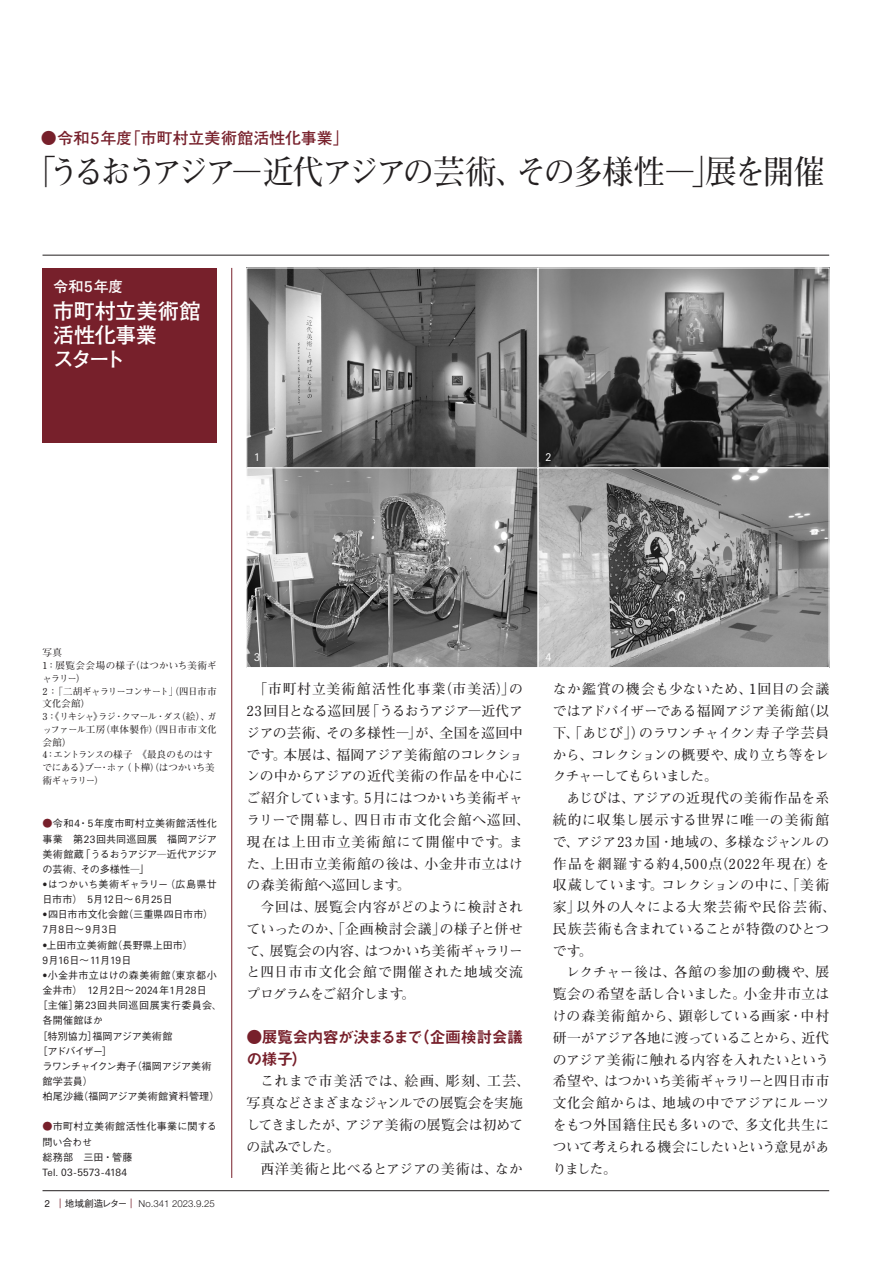
<style>
.page{position:relative;width:893px;height:1263px;background:#fff}
.page>*{position:absolute;margin:0;border:0;box-sizing:border-box;transform-origin:0 0}
.左肩大見出し{font:700 33px "Futo Min A101 Pro";letter-spacing:-.1em;color:#231f20;scale:.95 1}
.左肩色見出し{font:700 21.3px/24.5px "Futo Go B101 Pro";letter-spacing:-.02em;color:#fff}
.本文色見出し{font:15.9px/21.8px "Midashi Go Pro MB31";letter-spacing:-.04em;color:#77202b}
.左肩色見出し-2{font:700 15.9px "Futo Go B101 Pro";letter-spacing:.005em;color:#77202b}
.情報-cu見出し{font:700 14.85px "Futo Go B101 Pro";color:#fff}
.本文1{font:700 13.8px/21.8px "Futo Min A101 Pro";letter-spacing:.01em;color:#231f20;text-align:justify}
.本文1-2{font:700 13.8px/21.8px "Futo Min A101 Pro";letter-spacing:.035em;color:#231f20}
.情報-中ゴシック体{font:10.65px "Linotype Univers Basic";color:#fff;scale:.96 1}
.データ{font:500 10.05px/15.1px "Gothic BBB Pro";letter-spacing:.005em;color:#231f20}
.データ-2{font:500 10.05px/15.1px "Gothic BBB Pro";letter-spacing:.03em;color:#231f20}
.データ-3{font:500 10.05px/15.1px "Gothic BBB Pro";letter-spacing:-.02em;color:#231f20}
.データ-4{font:10.05px "Linotype Univers Basic";letter-spacing:.01em;color:#231f20;scale:.96 1}
.データ-5{font:10.05px "Linotype Univers Basic";letter-spacing:-.01em;color:#231f20;scale:.96 1}
.キャプション{font:700 9.6px/12.8px "Futo Min A101 Pro";letter-spacing:-.035em;color:#231f20}
.キャプション-2{font:700 9.6px/12.8px "Futo Min A101 Pro";letter-spacing:-.06em;color:#231f20}
.ノーマル{font:300 9.6px "Helvetica Neue LT Std";color:#231f20}
.キャプション-3{font:700 9.6px/12.8px "Futo Min A101 Pro";letter-spacing:.025em;color:#231f20}
.s1{font-family:"Linotype Univers Basic";font-weight:500}
.s2{color:#77202b}
.s3{font-family:"Linotype Univers Basic";font-weight:400}
.s4{font-family:"Gothic BBB Pro";font-weight:500}
.s5{font-family:"Helvetica Now Text";font-weight:400}
.s6{font-family:"Futo Min A101 Pro";font-weight:700;color:#77202b}
</style>
<div class="page">
<hr style="left:43px;top:255px;width:786px;height:1px;background:#231f20">
<hr style="left:43px;top:1190px;width:786px;height:1px;background:#231f20">
<hr style="left:231px;top:268px;width:1px;height:910px;background:#77202b">
<div style="left:43px;top:268px;width:174px;height:174px;background:#77202b"></div>
<img style="left:249px;top:270px;width:578px;height:396px">
<div style="left:538px;top:268px;width:291px;height:200px;border:1px solid #fff"></div>
<div style="left:538px;top:468px;width:291px;height:200px;border:1px solid #fff"></div>
<div style="left:247px;top:268px;width:291px;height:200px;border:1px solid #fff"></div>
<div style="left:247px;top:468px;width:291px;height:200px;border:1px solid #fff"></div>
<p class="左肩色見出し-2" style="left:41px;top:125px;width:309px">●令和5年度「市町村立美術館活性化事業」</p>
<p class="左肩大見出し" style="left:25px;top:145px;width:844px">「うるおうアジア─近代アジアの芸術、その多様性─」展を開催</p>
<p class="情報-cu見出し" style="left:53px;top:274px;width:72px">令和<span class="s1">5</span>年度</p>
<p class="左肩色見出し" style="left:53px;top:295px;width:149px">市町村立美術館活性化事業</p>
<p class="左肩色見出し" style="left:53px;top:344px;width:75px">スタート</p>
<p class="情報-中ゴシック体" style="left:254px;top:451px;width:8px">1</p>
<p class="情報-中ゴシック体" style="left:546px;top:451px;width:8px">2</p>
<p class="キャプション" style="left:43px;top:645px;width:21px">写真</p>
<p class="キャプション-3" style="left:43px;top:658px;width:176px">1：展覧会会場の様子（はつかいち美術ギャラリー）</p>
<p class="キャプション" style="left:43px;top:683px;width:176px">2：「二胡ギャラリーコンサート」（四日市市文化会館）</p>
<p class="キャプション" style="left:43px;top:709px;width:176px;text-align:justify">3：《リキシャ》ラジ・クマール・ダス（絵）、ガッファール工房（車体製作）（四日市市文化会館）</p>
<p class="キャプション-2" style="left:43px;top:747px;width:174px">4：エントランスの様子　《最良のものはすでにある》ブー・ホァ（卜樺）（はつかいち美術ギャラリー）</p>
<p class="データ" style="left:43px;top:815px;width:176px;text-align:justify"><span class="s2">●</span>令和<span class="s3">4</span>・<span class="s3">5</span>年度市町村立美術館活性化事業　第<span class="s3">23</span>回共同巡回展　福岡アジア美術館蔵「うるおうアジア─近代アジアの芸術、その多様性─」</p>
<p class="データ" style="left:43px;top:875px;width:176px"><span class="s3">•</span>はつかいち美術ギャラリー（広島県廿日市市）　<span class="s3">5</span>月<span class="s3">12</span>日～<span class="s3">6</span>月<span class="s3">25</span>日</p>
<p class="データ" style="left:43px;top:906px;width:172px"><span class="s3">•</span>四日市市文化会館（三重県四日市市）<br><span class="s3">7</span>月<span class="s3">8</span>日～<span class="s3">9</span>月<span class="s3">3</span>日</p>
<p class="データ" style="left:43px;top:936px;width:152px"><span class="s3">•</span>上田市立美術館（長野県上田市）</p>
<p class="データ-5" style="left:43px;top:954px;width:94px">9<span class="s4">月</span>16<span class="s4">日～</span>11<span class="s4">月</span>19<span class="s4">日</span></p>
<p class="データ" style="left:43px;top:966px;width:176px"><span class="s3">•</span>小金井市立はけの森美術館（東京都小金井市）　<span class="s3">12</span>月<span class="s3">2</span>日～<span class="s3">2024</span>年<span class="s3">1</span>月<span class="s3">28</span>日</p>
<p class="データ-2" style="left:43px;top:996px;width:181px;text-indent:-5px">［主催］第<span class="s3">23</span>回共同巡回展実行委員会、各開催館ほか</p>
<p class="データ" style="left:37px;top:1027px;width:136px">［特別協力］福岡アジア美術館</p>
<p class="データ" style="left:37px;top:1042px;width:76px">［アドバイザー］</p>
<p class="データ-3" style="left:43px;top:1057px;width:170px">ラワンチャイクン寿子（福岡アジア美術館学芸員）</p>
<p class="データ" style="left:43px;top:1087px;width:179px">柏尾沙織（福岡アジア美術館資料管理）</p>
<p class="データ" style="left:43px;top:1118px;width:176px"><span class="s2">●</span>市町村立美術館活性化事業に関する問い合わせ</p>
<p class="データ" style="left:43px;top:1148px;width:91px">総務部　三田・管藤</p>
<p class="データ-4" style="left:43px;top:1166px;width:90px">Tel. 03-5573-4184</p>
<p class="ノーマル" style="left:44px;top:1198px;width:172px"><span class="s5">2</span> <span class="s6">｜</span><span class="s4">地域創造レター</span><span class="s6">｜</span> No.341 2023.9.25</p>
<p class="情報-中ゴシック体" style="left:254px;top:651px;width:8px">3</p>
<p class="本文1" style="left:247px;top:676px;width:285px;text-align:left;text-indent:7px">「市町村立美術館活性化事業（市美活）」の<br>23回目となる巡回展「うるおうアジア─近代アジアの芸術、その多様性─」が、全国を巡回中です。本展は、福岡アジア美術館のコレクションの中からアジアの近代美術の作品を中心にご紹介しています。5月にはつかいち美術ギャラリーで開幕し、四日市市文化会館へ巡回、現在は上田市立美術館にて開催中です。また、上田市立美術館の後は、小金井市立はけの森美術館へ巡回します。</p>
<p class="本文1" style="left:247px;top:894px;width:278px;text-indent:14px">今回は、展覧会内容がどのように検討されていったのか、「企画検討会議」の様子と併せて、展覧会の内容、はつかいち美術ギャラリーと四日市市文化会館で開催された地域交流プログラムをご紹介します。</p>
<p class="本文色見出し" style="left:246px;top:1024px;width:278px">●展覧会内容が決まるまで（企画検討会議の様子）</p>
<p class="本文1" style="left:247px;top:1069px;width:285px;text-align:left;text-indent:14px">これまで市美活では、絵画、彫刻、工芸、写真などさまざまなジャンルでの展覧会を実施してきましたが、アジア美術の展覧会は初めての試みでした。</p>
<p class="本文1" style="left:260px;top:1156px;width:264px">西洋美術と比べるとアジアの美術は、なか</p>
<p class="情報-中ゴシック体" style="left:546px;top:651px;width:8px">4</p>
<p class="本文1" style="left:553px;top:676px;width:278px">なか鑑賞の機会も少ないため、1回目の会議ではアドバイザーである福岡アジア美術館（以下、「あじび」）のラワンチャイクン寿子学芸員から、コレクションの概要や、成り立ち等をレクチャーしてもらいました。</p>
<p class="本文1-2" style="left:553px;top:785px;width:285px;text-indent:14px">あじびは、アジアの近現代の美術作品を系統的に収集し展示する世界に唯一の美術館で、アジア23カ国・地域の、多様なジャンルの作品を網羅する約4,500点（2022年現在）を収蔵しています。コレクションの中に、「美術家」以外の人々による大衆芸術や民俗芸術、民族芸術も含まれていることが特徴のひとつです。</p>
<p class="本文1" style="left:553px;top:960px;width:278px;text-indent:14px">レクチャー後は、各館の参加の動機や、展覧会の希望を話し合いました。小金井市立はけの森美術館から、顕彰している画家・中村研一がアジア各地に渡っていることから、近代のアジア美術に触れる内容を入れたいという希望や、はつかいち美術ギャラリーと四日市市文化会館からは、地域の中でアジアにルーツをもつ外国籍住民も多いので、多文化共生について考えられる機会にしたいという意見がありました。</p>
</div>
